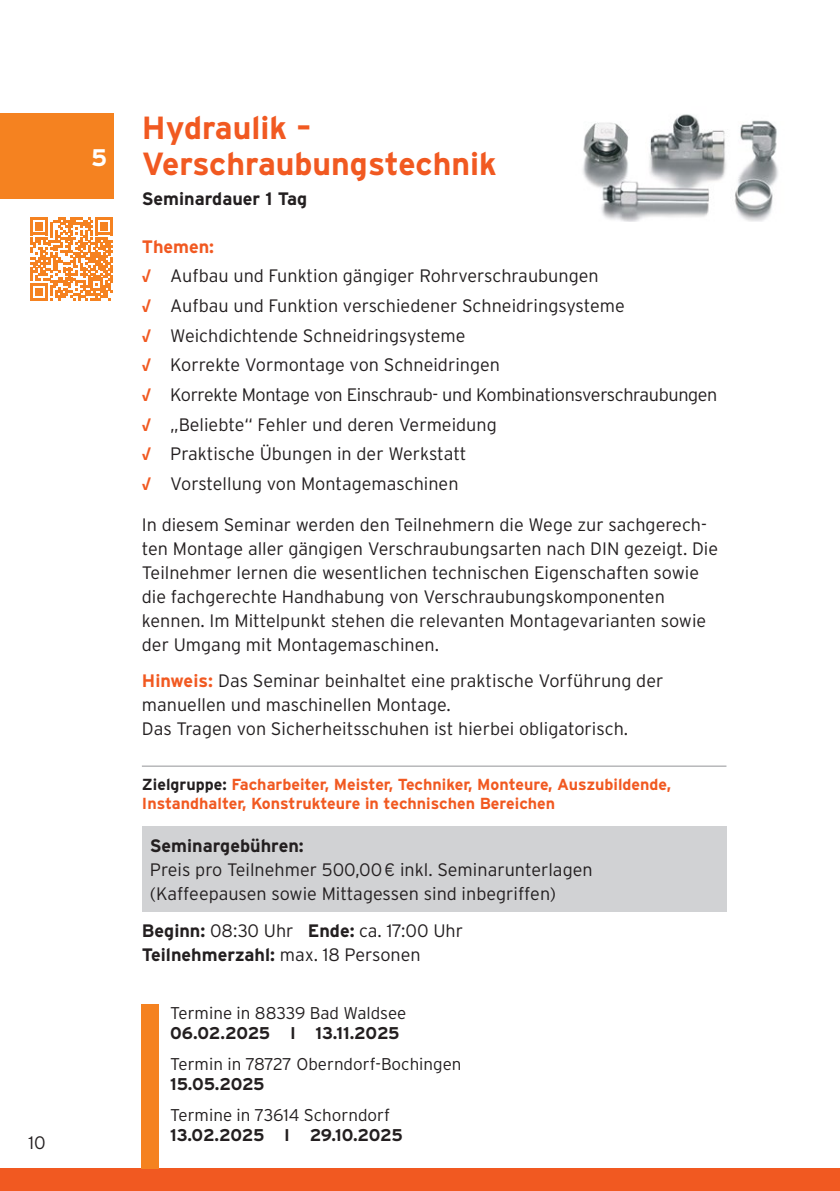
<style>
.page{position:relative;width:840px;height:1191px;background:#fff}
.page>*{position:absolute;margin:0;border:0;box-sizing:border-box;transform-origin:0 0}
.t1{font:700 32px/36px "Interstate";color:#f15921}
.t2{font:700 24px "Interstate";color:#fff}
.t3{font:300 18px/24px "Interstate";color:#231f20}
.t4{font:700 18px "Interstate";color:#231f20}
.t5{font:300 17px "Interstate";color:#231f20}
.t6{font:700 17px "Interstate";letter-spacing:-.02em;color:#231f20}
.t7{font:700 16px/19.2px "Interstate";color:#f15921}
.s1{font-weight:700;color:#f15921}
.s2{font-family:"Interstate Condensed";font-weight:700;color:#f15921}
.s3{color:#231f20}
.s4{font-weight:700}
</style>
<div class="page">
<div style="left:0;top:1168px;width:839px;height:23px;background:#f15921"></div>
<div style="left:0;top:113px;width:113px;height:85px;background:#f58220"></div>
<svg style="left:142px;top:766px;width:584px;height:146px"></svg>
<div style="left:142px;top:826px;width:584px;height:85px;background:#d1d2d4"></div>
<hr style="left:142px;top:765px;width:584px;height:1px;background:#939598">
<div style="left:142px;top:1003px;width:17px;height:165px;background:#f58220"></div>
<img style="left:583px;top:114px;width:195px;height:108px">
<svg style="left:31px;top:218px;width:82px;height:82px"></svg>
<p class="t3" style="left:28px;top:1130px;width:19px">10</p>
<h2 class="t2" style="left:91px;top:144px;width:18px">5</h2>
<h1 class="t1" style="left:142px;top:110px;width:356px">Hydraulik –<br>Verschraubungstechnik</h1>
<p class="t4" style="left:142px;top:188px;width:167px">Seminardauer 1 Tag</p>
<p class="t3" style="left:142px;top:231px;width:577px;line-height:29.6px"><span class="s1">Themen:<br></span><span class="s2">√</span> Aufbau und Funktion gängiger Rohrverschraubungen<br><span class="s2">√</span> Aufbau und Funktion verschiedener Schneidringsysteme<br><span class="s2">√</span> Weichdichtende Schneidringsysteme<br><span class="s2">√</span> Korrekte Vormontage von Schneidringen<br><span class="s2">√</span> Korrekte Montage von Einschraub- und Kombinationsverschraubungen <span class="s2">√</span> „Beliebte“ Fehler und deren Vermeidung<br><span class="s2">√</span> Praktische Übungen in der Werkstatt<br><span class="s2">√</span> Vorstellung von Montagemaschinen</p>
<p class="t3" style="left:142px;top:512px;width:577px">In diesem Seminar werden den Teilnehmern die Wege zur sachgerech&shy;ten Montage aller gängigen Verschraubungsarten nach DIN gezeigt. Die Teilnehmer lernen die wesentlichen technischen Eigenschaften sowie die fachgerechte Handhabung von Verschraubungskomponenten kennen. Im Mittelpunkt stehen die relevanten Montagevarianten sowie der Umgang mit Montagemaschinen.</p>
<p class="t3" style="left:142px;top:668px;width:522px"><span class="s1">Hinweis:</span> Das Seminar beinhaltet eine praktische Vorführung der manuellen und maschinellen Montage.<br>Das Tragen von Sicherheitsschuhen ist hierbei obligatorisch.</p>
<p class="t7" style="left:142px;top:775px;width:530px"><span class="s3">Zielgruppe:</span> Facharbeiter, Meister, Techniker, Monteure, Auszubildende,<br>Instandhalter, Konstrukteure in technischen Bereichen</p>
<p class="t4" style="left:150px;top:836px;width:155px">Seminargebühren:</p>
<p class="t3" style="left:150px;top:857px;width:444px">Preis pro Teilnehmer 500,00€ inkl. Seminarunterlagen (Kaffeepausen sowie Mittagessen sind inbegriffen)</p>
<p class="t3" style="left:142px;top:919px;width:322px"><span class="s4">Beginn:</span> 08:30 Uhr <span class="s4">Ende:</span> ca. 17:00 Uhr<br><span class="s4">Teilnehmerzahl:</span> max. 18 Personen</p>
<p class="t5" style="left:170px;top:1003px;width:237px">Termine in 88339 Bad Waldsee</p>
<p class="t6" style="left:170px;top:1023px;width:231px">06.02.2025 I 13.11.2025</p>
<p class="t5" style="left:170px;top:1054px;width:293px">Termin in 78727 Oberndorf-Bochingen</p>
<p class="t6" style="left:170px;top:1074px;width:96px">15.05.2025</p>
<p class="t5" style="left:170px;top:1105px;width:221px">Termine in 73614 Schorndorf</p>
<p class="t6" style="left:170px;top:1125px;width:234px">13.02.2025 I 29.10.2025</p>
</div>
